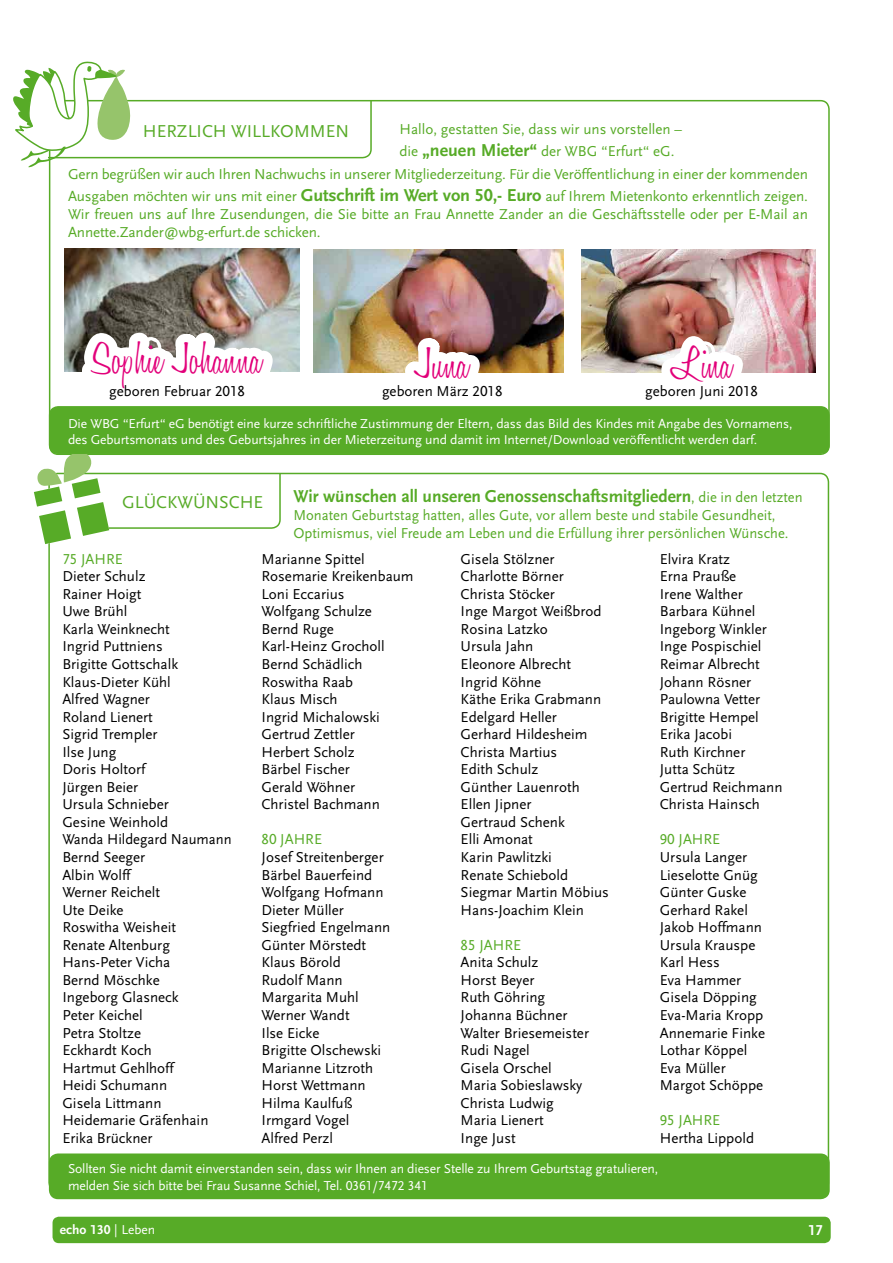
<style>
.page{position:relative;width:893px;height:1263px;background:#fff}
.page>*{position:absolute;margin:0;border:0;box-sizing:border-box;transform-origin:0 0}
.t1{font:300 46.5px "Honey Script";color:#e2007a}
.t2{font:700 18px "Scala Sans LF";color:#57ab27}
.t3{font:18px "Scala Sans LF";color:#57ab27}
.t4{font:15px/17.5px "Scala Sans LF";color:#000}
.t5{font:15px/21.6px "Scala Sans LF";letter-spacing:-.01em;color:#57ab27}
.t6{font:700 15px "Scala Sans Caps";color:#fff}
.t7{font:13.5px/16.2px "Scala Sans LF";letter-spacing:-.01em;color:#fff}
.t8{font:700 13.5px "Scala Sans LF";color:#fff}
.s1{font-weight:700;font-size:18px}
.s2{font-weight:400;font-size:15px}
.s3{font-weight:400}
</style>
<div class="page">
<div style="left:53px;top:1217px;width:778px;height:26px;background:#57ab27;border-radius:6px"></div>
<img style="left:285px;top:249px;width:14px;height:123px">
<img style="left:314px;top:249px;width:250px;height:123px">
<img style="left:581px;top:249px;width:234px;height:123px">
<svg style="left:396px;top:99px;width:39px;height:1145px"></svg>
<svg style="left:408px;top:112px;width:60px;height:1132px"></svg>
<svg style="left:428px;top:253px;width:7px;height:144px"></svg>
<svg style="left:435px;top:99px;width:57px;height:699px"></svg>
<img style="left:645px;top:253px;width:53px;height:120px">
<svg style="left:698px;top:99px;width:57px;height:374px"></svg>
<svg style="left:271px;top:156px;width:14px;height:368px"></svg>
<div style="left:30px;top:462px;width:250px;height:66px;background:#fff;border-radius:9px"></div>
<div style="left:25px;top:456px;width:271px;height:17px;background:#fff"></div>
<svg style="left:13px;top:61px;width:258px;height:483px"></svg>
<div style="left:50px;top:407px;width:779px;height:46px;background:#57ab27;border-radius:9px"></div>
<div style="left:49px;top:406px;width:781px;height:48px;border:2px solid #57ab27;border-radius:9px"></div>
<div style="left:50px;top:1154px;width:779px;height:44px;background:#57ab27;border-radius:9px"></div>
<div style="left:49px;top:1153px;width:781px;height:46px;border:2px solid #57ab27;border-radius:9px"></div>
<p class="t5" style="left:399px;top:119px;width:284px">Hallo, gestatten Sie, dass wir uns vorstellen – die <span class="s1">„neuen Mieter“</span> der WBG “Erfurt“ eG.</p>
<p class="t5" style="left:68px;top:164px;width:741px">Gern begrüßen wir auch Ihren Nachwuchs in unserer M itgliederzeitung. Für die Veröffentlichung in einer der kommenden<br>Ausgaben möchten wir uns mit einer <span class="s1">Gutschrift im Wert von 50,- Euro</span> auf Ihrem M ietenkonto erkenntlich zeigen.</p>
<p class="t5" style="left:68px;top:205px;width:741px;line-height:18px">Wir freuen uns auf Ihre Zusendungen, die Sie bitte an Frau Annette Zander an die Geschäftsstelle oder per E-M ail an<br>Annette.Zander@wbg-erfurt.de schicken.</p>
<p class="t3" style="left:143px;top:122px;width:64px">Herzlich</p>
<p class="t3" style="left:231px;top:122px;width:106px">Wi llkommen</p>
<h1 class="t1" style="left:92px;top:331px;width:171px">Sophie Johanna</h1>
<p class="t4" style="left:109px;top:382px;width:137px">geboren Februar 2018</p>
<h1 class="t1" style="left:415px;top:335px;width:55px">Juna</h1>
<p class="t4" style="left:382px;top:382px;width:122px">geboren M ärz 2018</p>
<h1 class="t1" style="left:671px;top:335px;width:63px">Lina</h1>
<p class="t4" style="left:645px;top:382px;width:114px">geboren Juni 2018</p>
<p class="t7" style="left:68px;top:416px;width:726px">Die WBG “Erfurt“ eG benötigt eine kurze schriftliche Zustimmung der Eltern, dass das Bild des Kindes mit Angabe des Vornamens, des Geburtsmonats und des Geburtsjahres in der M ieterzeitung und damit im Internet/Download veröffentlicht werden darf.</p>
<p class="t3" style="left:122px;top:492px;width:35px">Glückwünsche</p>
<p class="t2" style="left:293px;top:486px;width:511px">Wir wünschen all unseren Genossenschaftsmitgliedern<span class="s2">, die in den letzten</span></p>
<p class="t5" style="left:293px;top:506px;width:497px;line-height:18px">-Monaten Geburtstag hatten, alles Gute, vor allem beste und stabile Gesundheit, -Optimismus, viel Freude am Leben und die Erfüllung ihrer persönlichen Wünsche.</p>
<p class="t5" style="left:62px;top:548px;width:34px">75 Jahre</p>
<p class="t4" style="left:62px;top:568px;width:171px">Dieter Schulz<br>Rainer Hoigt<br>Uwe Brühl<br>Karla Weinknecht<br>Ingrid Puttniens<br>Brigitte Gottschalk<br>Klaus-Dieter Kühl<br>Alfred Wagner<br>Roland Lienert<br>Sigrid Trempler<br>Ilse Jung<br>Doris Holtorf<br>Jürgen Beier<br>Ursula Schnieber<br>Gesine Weinhold<br>Wanda Hildegard Naumann<br>Bernd Seeger<br>Albin Wolff<br>Werner Reichelt<br>Ute Deike<br>Roswitha Weisheit<br>Renate Altenburg<br>Hans-Peter Vicha<br>Bernd M öschke<br>Ingeborg Glasneck<br>Peter Keichel<br>Petra Stoltze<br>Eckhardt Koch<br>Hartmut Gehlhoff<br>Heidi Schumann<br>Gisela Littmann<br>Heidemarie Gräfenhain<br>Erika Brückner</p>
<p class="t4" style="left:261px;top:550px;width:154px">M arianne Spittel<br>Rosemarie Kreikenbaum<br>Loni Eccarius<br>Wolfgang Schulze<br>Bernd Ruge<br>Karl-Heinz Grocholl<br>Bernd Schädlich<br>Roswitha Raab<br>Klaus M isch<br>Ingrid M ichalowski<br>Gertrud Zettler<br>Herbert Scholz<br>Bärbel Fischer<br>Gerald Wöhner<br>Christel Bachmann</p>
<p class="t5" style="left:261px;top:829px;width:34px">80 Jahre</p>
<p class="t4" style="left:261px;top:849px;width:130px">Josef Streitenberger<br>Bärbel Bauerfeind<br>Wolfgang Hofmann<br>Dieter M üller<br>Siegfried Engelmann<br>Günter M örstedt<br>Klaus Börold<br>Rudolf M ann<br>Margarita M uhl<br>Werner Wandt<br>Ilse Eicke<br>Brigitte Olschewski<br>M arianne Litzroth<br>Horst Wettmann<br>Hilma Kaulfuß<br>Irmgard Vogel<br>Alfred Perzl</p>
<p class="t4" style="left:461px;top:550px;width:150px">Gisela Stölzner<br>Charlotte Börner<br>Christa Stöcker<br>Inge M argot Weißbrod<br>Rosina Latzko<br>Ursula Jahn<br>Eleonore Albrecht<br>Ingrid Köhne<br>Käthe Erika Grabmann<br>Edelgard Heller<br>Gerhard Hildesheim<br>Christa M artius<br>Edith Schulz<br>Günther Lauenroth<br>Ellen Jipner<br>Gertraud Schenk<br>Elli Amonat<br>Karin Pawlitzki<br>Renate Schiebold<br>Siegmar M artin Möbius<br>Hans-Joachim Klein</p>
<p class="t5" style="left:461px;top:934px;width:34px">85 Jahre</p>
<p class="t4" style="left:461px;top:954px;width:130px">Anita Schulz<br>Horst Beyer<br>Ruth Göhring<br>Johanna Büchner<br>Walter Briesemeister<br>Rudi Nagel<br>Gisela Orschel<br>M aria Sobieslawsky<br>Christa Ludwig<br>M aria Lienert<br>Inge Just</p>
<p class="t4" style="left:660px;top:550px;width:124px">Elvira Kratz<br>Erna Prauße<br>Irene Walther<br>Barbara Kühnel<br>Ingeborg Winkler<br>Inge Pospischiel<br>Reimar Albrecht<br>Johann Rösner<br>Paulowna Vetter<br>Brigitte Hempel<br>Erika Jacobi<br>Ruth Kirchner<br>Jutta Schütz<br>Gertrud Reichmann<br>Christa Hainsch</p>
<p class="t5" style="left:660px;top:829px;width:34px">90 Jahre</p>
<p class="t4" style="left:660px;top:849px;width:107px">Ursula Langer<br>Lieselotte Gnüg<br>Günter Guske<br>Gerhard Rakel<br>Jakob Hoffmann<br>Ursula Krauspe<br>Karl Hess<br>Eva Hammer<br>Gisela Döpping<br>Eva-M aria Kropp<br>Annemarie Finke<br>Lothar Köppel<br>Eva M üller<br>M argot Schöppe</p>
<p class="t5" style="left:660px;top:1110px;width:34px">95 Jahre</p>
<p class="t4" style="left:660px;top:1129px;width:96px">Hertha Lippold</p>
<p class="t7" style="left:68px;top:1161px;width:592px">Sollten Sie nicht damit einverstanden sein, dass wir Ihnen an dieser Stelle zu Ihrem Geburtstag gratulieren, melden Sie sich bitte bei Frau Susanne Schiel, Tel. 0361/7472 341</p>
<p class="t8" style="left:60px;top:1223px;width:97px">echo 130 <span class="s3">| Leben</span></p>
<p class="t6" style="left:808px;top:1221px;width:16px">17</p>
</div>
